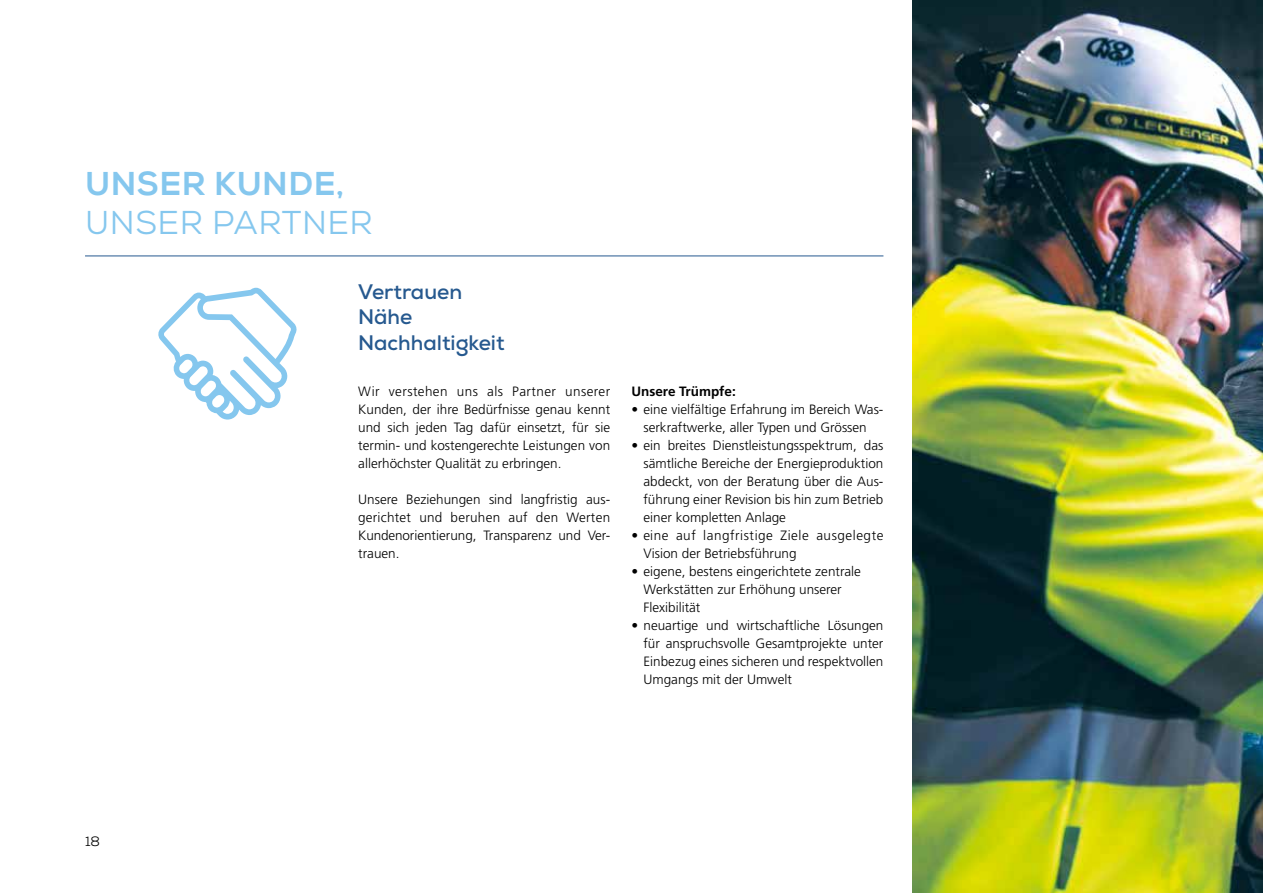
<style>
.page{position:relative;width:1263px;height:893px;background:#fff}
.page>*{position:absolute;margin:0;border:0;box-sizing:border-box;transform-origin:0 0}
.t1{font:33px "Nexa";letter-spacing:.015em;color:#85c7ee}
.t2{font:800 33px "Nexa";letter-spacing:.015em;color:#85c7ee}
.t3{font:700 21px/25.2px "Nexa";color:#26598f}
.t4{font:300 13.5px/18px "Frutiger LT Std";color:#000;text-align:justify}
.t5{font:300 13.5px/18px "Frutiger LT Std";letter-spacing:.04em;color:#000}
.t6{font:700 13.5px "Frutiger LT Std";color:#000}
.t7{font:13.5px "Nexa";color:#000}
</style>
<div class="page">
<img style="left:912px;top:0;width:351px;height:893px">
<svg style="left:158px;top:288px;width:139px;height:132px"></svg>
<hr style="left:85px;top:256px;width:798px;height:1px;background:#26598f">
<h1 class="t2" style="left:85px;top:163px;width:260px">UNSER KUNDE,</h1>
<h1 class="t1" style="left:85px;top:202px;width:289px">UNSER PARTNER</h1>
<h2 class="t3" style="left:358px;top:279px;width:148px">Vertrauen<br>Nähe<br>Nachhaltigkeit</h2>
<p class="t4" style="left:358px;top:383px;width:253px">Wir verstehen uns als Partner unserer Kunden, der ihre Bedürfnisse genau kennt und sich jeden Tag dafür einsetzt, für sie termin- und kostengerechte Leistungen von allerhöchster Qualität zu erbringen.</p>
<p class="t4" style="left:358px;top:491px;width:253px">Unsere Beziehungen sind langfristig aus&shy;gerichtet und beruhen auf den Werten Kundenorientierung, Transparenz und Ver&shy;trauen.</p>
<p class="t6" style="left:631px;top:383px;width:106px">Unsere Trümpfe:</p>
<p class="t4" style="left:631px;top:401px;width:253px;text-align:center">• eine vielfältige Erfahrung im Bereich Was&shy;serkraftwerke, aller Typen und Grössen</p>
<p class="t4" style="left:643px;top:436px;width:241px;text-indent:-12px">• ein breites Dienstleistungsspektrum, das sämtliche Bereiche der Energieproduktion abdeckt, von der Beratung über die Aus&shy;führung einer Revision bis hin zum Betrieb einer kompletten Anlage</p>
<p class="t5" style="left:643px;top:526px;width:241px;text-indent:-12px">• eine auf langfristige Ziele ausgelegte<br>Vision der Betriebsführung</p>
<p class="t4" style="left:643px;top:562px;width:219px;text-align:left;text-indent:-12px">• eigene, bestens eingerichtete zentrale<br>Werkstätten zur Erhöhung unserer<br>Flexibilität</p>
<p class="t4" style="left:643px;top:616px;width:241px;text-indent:-12px">• neuartige und wirtschaftliche Lösungen für anspruchsvolle Gesamtprojekte unter Einbezug eines sicheren und respektvollen Umgangs mit der Umwelt</p>
<p class="t7" style="left:85px;top:833px;width:16px">18</p>
</div>
